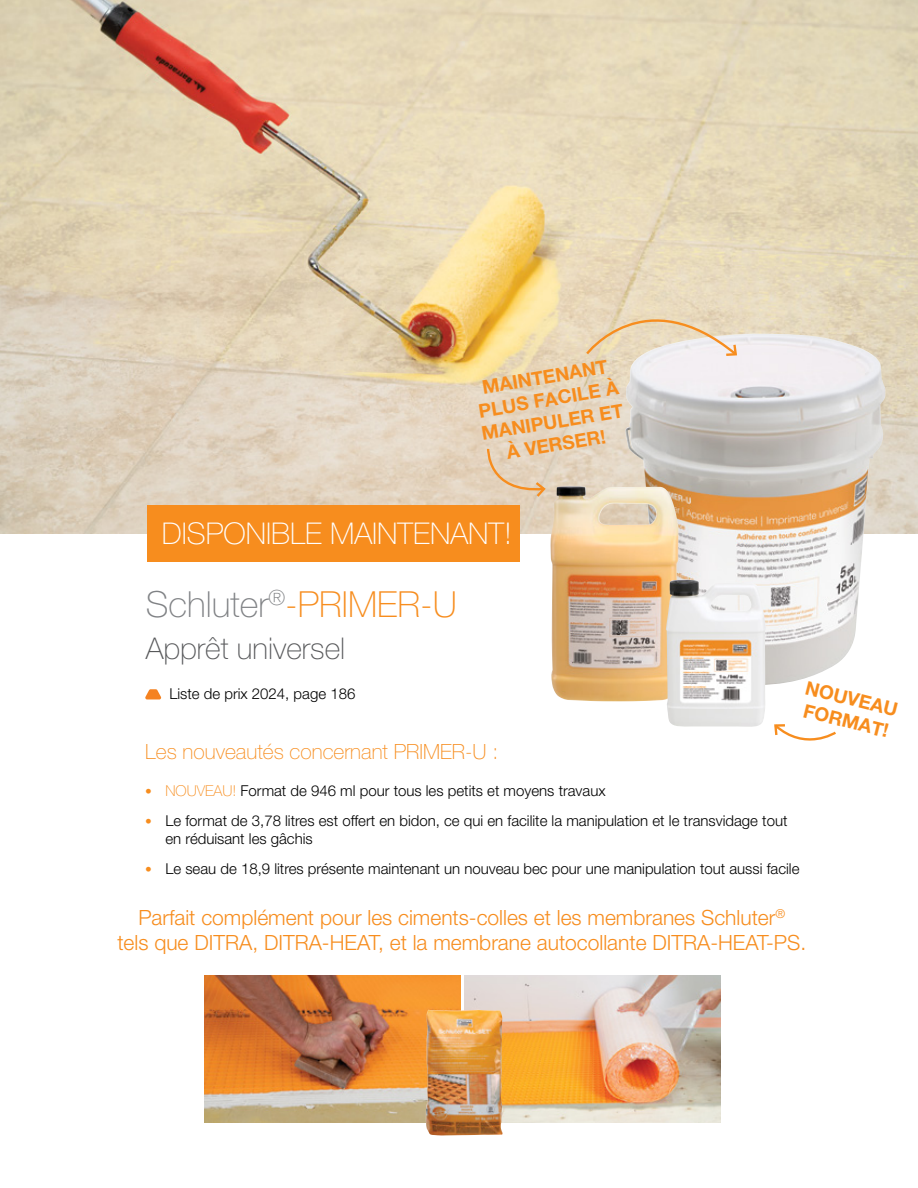
<style>
.page{position:relative;width:918px;height:1188px;background:#fff}
.page>*{position:absolute;margin:0;border:0;box-sizing:border-box;transform-origin:0 0}
.t1{font:100 36px "Helvetica Neue LT Pro";color:#f78d1e}
.t2{font:100 30px "Helvetica Neue LT Pro";color:#fff}
.t3{font:100 30px "Helvetica Neue LT Pro";color:#58595b}
.t4{font:300 21px/25.2px "Helvetica Neue LT Pro";color:#f78d1e;text-align:center}
.t5{font:100 21px "Helvetica Neue LT Pro";color:#f78d1e}
.t6{font:700 19.05px/22.8px "Helvetica Neue LT Pro";color:#f78d1e}
.t7{font:300 15px/18px "Helvetica Neue LT Pro";color:#000}
.s1{color:#808285}
.s2{font-weight:700;font-size:13.5px;color:#f78d1e}
.s3{font-weight:100;color:#f78d1e}
</style>
<div class="page">
<img style="left:0;top:0;width:918px;height:534px">
<svg style="left:145px;top:689px;width:16px;height:10px"></svg>
<div style="left:147px;top:505px;width:373px;height:57px;background:#f78d1e"></div>
<img style="left:625px;top:334px;width:261px;height:351px">
<img style="left:550px;top:486px;width:129px;height:215px">
<svg style="left:774px;top:724px;width:62px;height:17px"></svg>
<svg style="left:585px;top:279px;width:154px;height:79px;background:#e9d8bd"></svg>
<svg style="left:486px;top:447px;width:61px;height:52px;background:#e4cdb2"></svg>
<img style="left:205px;top:975px;width:255px;height:148px">
<img style="left:464px;top:975px;width:256px;height:148px">
<img style="left:426px;top:1010px;width:77px;height:126px">
<img style="left:666px;top:579px;width:100px;height:148px">
<p class="t6" style="left:473px;top:376px;width:145px;text-align:center;rotate:-9deg">MAINTENANT<br>PLUS FACILE À<br>MANIPULER ET<br>À VERSER!</p>
<h2 class="t2" style="left:162px;top:516px;width:352px">DISPONIBLE MAINTENANT!</h2>
<h1 class="t1" style="left:146px;top:583px;width:313px"><span class="s1">Schluter</span><sup>®</sup>-PRIMER-U</h1>
<h2 class="t3" style="left:146px;top:631px;width:201px">Apprêt universel</h2>
<p class="t7" style="left:169px;top:685px;width:187px">Liste de prix 2024, page 186</p>
<p class="t6" style="left:809px;top:676px;width:96px;rotate:14deg">NOUVEAU<br>FORMAT!</p>
<h3 class="t5" style="left:145px;top:739px;width:354px">Les nouveautés concernant PRIMER-U :</h3>
<p class="t7" style="left:145px;top:782px;width:462px"><span class="s2">•</span> <span class="s3">NOUVEAU!</span> Format de 946 ml pour tous les petits et moyens travaux</p>
<p class="t7" style="left:166px;top:812px;width:623px;text-indent:-20px"><span class="s2">•</span> Le format de 3,78 litres est offert en bidon, ce qui en facilite la manipulation et le transvidage tout en réduisant les gâchis</p>
<p class="t7" style="left:145px;top:860px;width:656px"><span class="s2">•</span> Le seau de 18,9 litres présente maintenant un nouveau bec pour une manipulation tout aussi facile</p>
<h3 class="t4" style="left:117px;top:905px;width:690px">Parfait complément pour les ciments-colles et les membranes Schluter<sup>®<br></sup>tels que DITRA, DITRA-HEAT, et la membrane autocollante DITRA-HEAT-PS.</h3>
</div>
